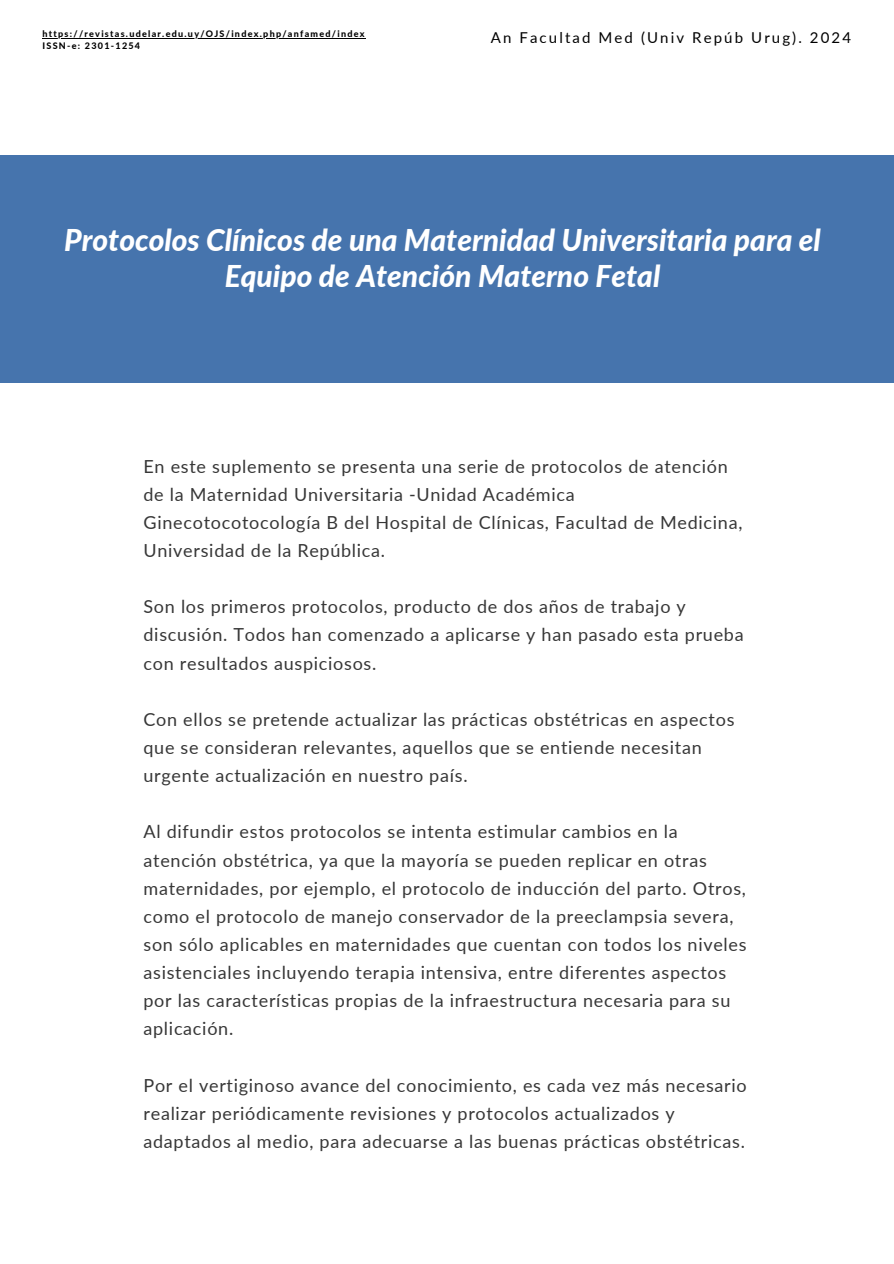
<style>
.page{position:relative;width:894px;height:1264px;background:#fff}
.page>*{position:absolute;margin:0;border:0;box-sizing:border-box;transform-origin:0 0}
.t1{font:italic 800 30px/36px "Lato";color:#fff;text-align:center}
.t2{font:18px/28.2px "Lato";letter-spacing:.04em;color:#373737}
.t3{font:15px "Lato";letter-spacing:.14em;color:#000}
.t4{font:800 9px "Lato";letter-spacing:.14em;color:#000}
</style>
<div class="page">
<div style="left:0;top:155px;width:893px;height:227px;background:#4674ad"></div>
<hr style="left:43px;top:38px;width:323px;height:1px;background:#000">
<h2 class="t4" style="left:43px;top:28px;width:323px">https://revistas.udelar.edu.uy/OJS/index.php/anfamed/index</h2>
<h2 class="t4" style="left:43px;top:40px;width:99px">ISSN-e: 2301-1254</h2>
<h2 class="t3" style="left:490px;top:29px;width:361px">An Facultad Med (Univ Repúb Urug). 2024</h2>
<h2 class="t1" style="left:64px;top:221px;width:758px">Protocolos Clínicos de una Maternidad Universitaria para el<br>Equipo de Atención Materno Fetal</h2>
<p class="t2" style="left:143px;top:451px;width:600px">En este suplemento se presenta una serie de protocolos de atención de la Maternidad Universitaria -Unidad Académica Ginecotocotocología B del Hospital de Clínicas, Facultad de Medicina, Universidad de la República.</p>
<p class="t2" style="left:143px;top:592px;width:601px">Son los primeros protocolos, producto de dos años de trabajo y discusión. Todos han comenzado a aplicarse y han pasado esta prueba con resultados auspiciosos.</p>
<h3 class="t2" style="left:143px;top:704px;width:592px">Con ellos se pretende actualizar las prácticas obstétricas en aspectos que se consideran relevantes, aquellos que se entiende necesitan urgente actualización en nuestro país.</h3>
<h1 class="t2" style="left:143px;top:817px;width:604px">Al difundir estos protocolos se intenta estimular cambios en la atención obstétrica, ya que la mayoría se pueden replicar en otras maternidades, por ejemplo, el protocolo de inducción del parto. Otros, como el protocolo de manejo conservador de la preeclampsia severa, son sólo aplicables en maternidades que cuentan con todos los niveles asistenciales incluyendo terapia intensiva, entre diferentes aspectos por las características propias de la infraestructura necesaria para su aplicación.</h1>
<h2 class="t2" style="left:143px;top:1070px;width:604px">Por el vertiginoso avance del conocimiento, es cada vez más necesario realizar periódicamente revisiones y protocolos actualizados y adaptados al medio, para adecuarse a las buenas prácticas obstétricas.</h2>
</div>
